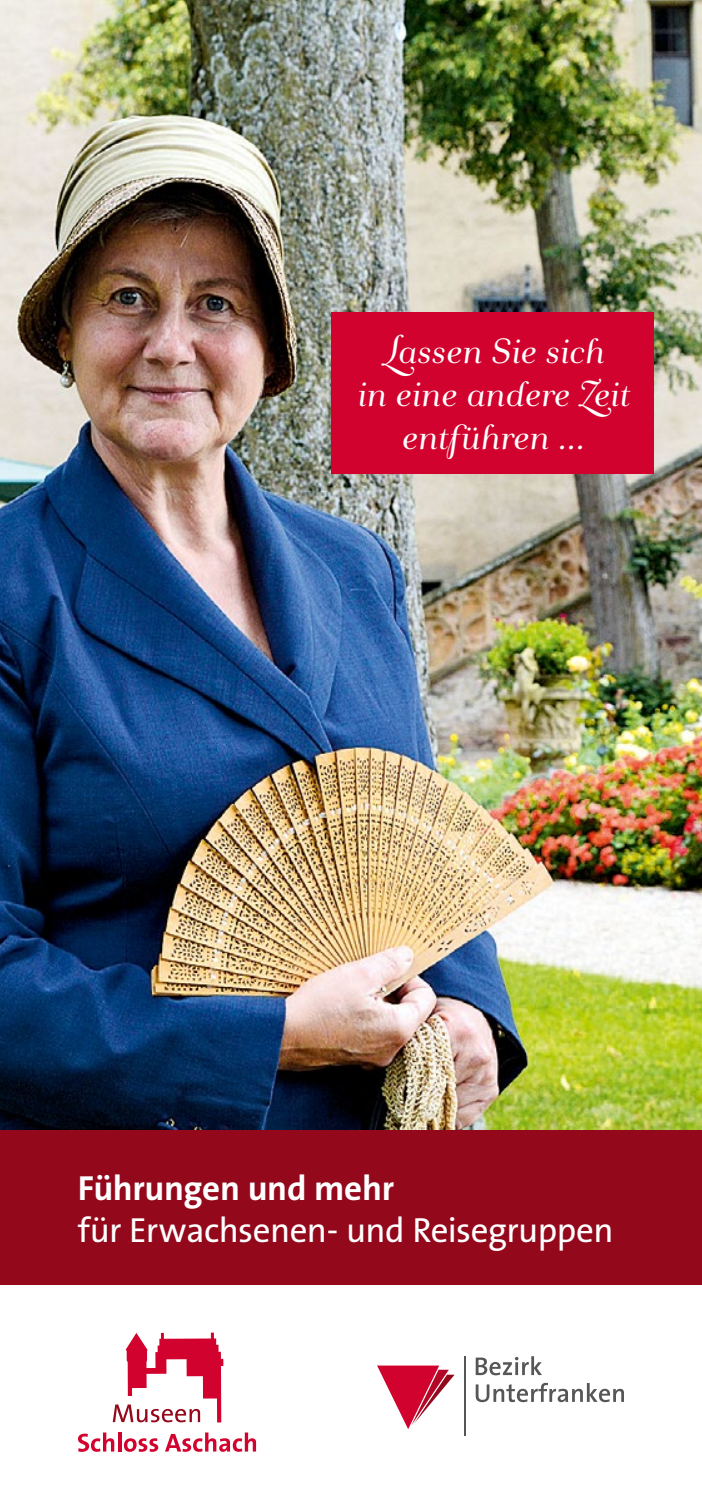
<style>
.page{position:relative;width:702px;height:1489px;background:#fff}
.page>*{position:absolute;margin:0;border:0;box-sizing:border-box;transform-origin:0 0}
.t1{font:36px/43.2px "Andrade Pro Swashes";letter-spacing:-.02em;color:#fff;text-align:center}
.t2{font:35px "The Sans B W5 Plain";letter-spacing:-.015em;color:#fff}
.t3{font:700 35px "The Sans B W7";letter-spacing:-.01em;color:#fff}
</style>
<div class="page">
<svg style="left:475px;top:1356px;width:67px;height:19px"></svg>
<svg style="left:475px;top:1382px;width:149px;height:19px"></svg>
<svg style="left:377px;top:1365px;width:77px;height:63px"></svg>
<hr style="left:465px;top:1356px;width:1px;height:79px;background:#565656">
<svg style="left:78px;top:1432px;width:36px;height:19px"></svg>
<hr style="left:118px;top:1432px;width:3px;height:19px;background:#d2022e">
<svg style="left:124px;top:1438px;width:34px;height:13px"></svg>
<svg style="left:165px;top:1432px;width:91px;height:19px"></svg>
<svg style="left:113px;top:1332px;width:110px;height:90px"></svg>
<img style="left:0;top:0;width:702px;height:1130px">
<div style="left:331px;top:312px;width:323px;height:162px;background:#d2022e"></div>
<div style="left:0;top:1130px;width:702px;height:154px;background:#94081c"></div>
<p class="t1" style="left:356px;top:331px;width:275px">Lassen Sie sich<br>in eine andere Zeit entführen …</p>
<p class="t3" style="left:78px;top:1165px;width:317px">Führungen und mehr</p>
<p class="t2" style="left:78px;top:1207px;width:537px">für Erwachsenen- und Reisegruppen</p>
</div>
